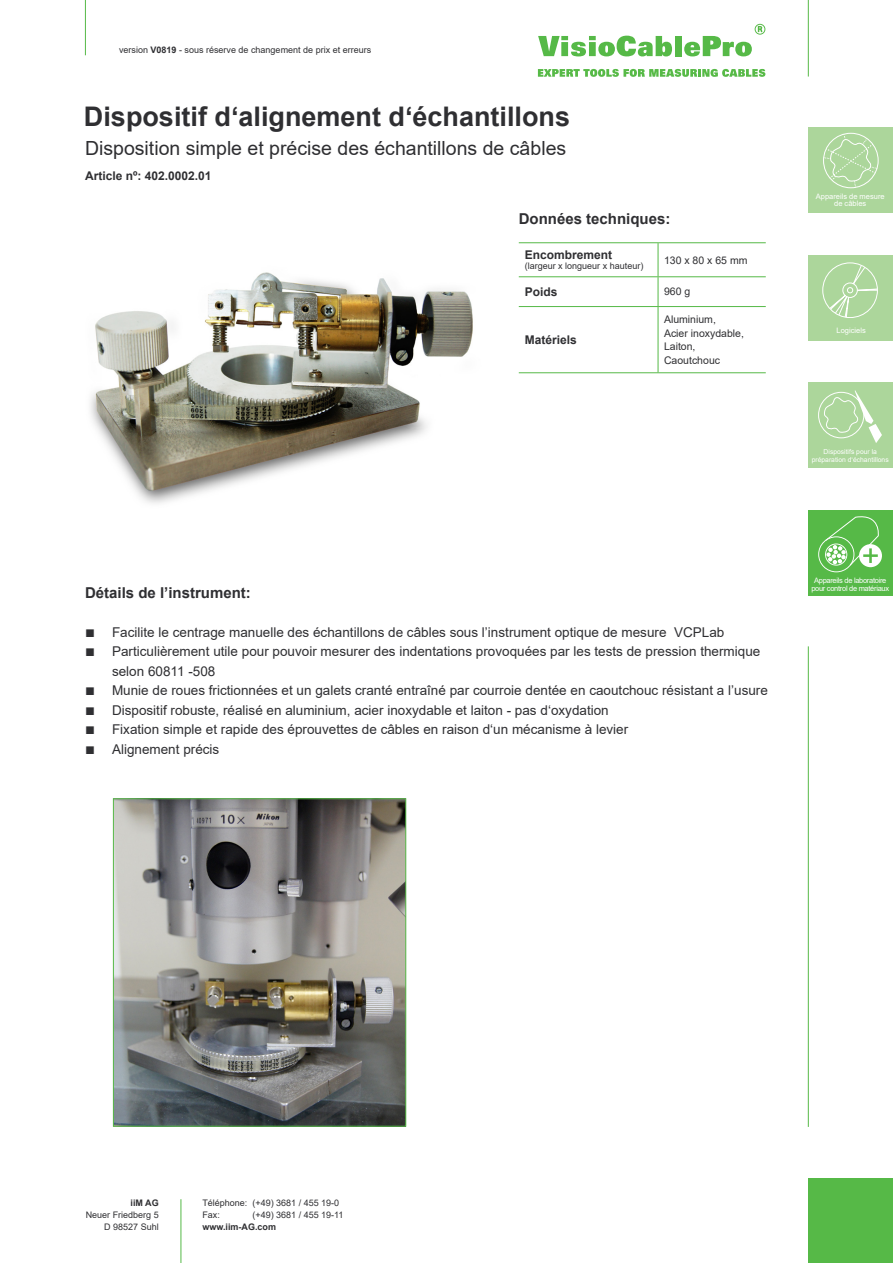
<style>
.page{position:relative;width:893px;height:1263px;background:#fff}
.page>*{position:absolute;margin:0;border:0;box-sizing:border-box;transform-origin:0 0}
.Produktüberschrift{font:700 27px "Arial";color:#2f2f32}
.t1{font:19.5px "Arial";color:#2f2f32}
.Überschrift_Stichpun{font:700 15px "Arial";color:#2f2f32}
.t2{font:13.5px/19.5px "Arial";color:#2f2f32}
.t3{font:700 12px "Arial";color:#2f2f32}
.t4{font:10.5px "Arial";color:#2f2f32}
.t5{font:9px/12px "Arial";color:#2f2f32;text-align:right}
.t6{font:700 9px "Arial";color:#2f2f32}
.t7{font:7.5px/7.5px "Arial";letter-spacing:-.04em;color:#fff;text-align:center}
.t8{font:7.5px/7.5px "Arial";color:#fff;text-align:center}
.t9{font:6.75px/7.5px "Arial";color:#fff;text-align:center}
.s1{font-weight:700}
.s2{font-size:16.5px}
</style>
<div class="page">
<hr style="left:85px;top:0;width:1px;height:55px;background:#56b947">
<hr style="left:808px;top:0;width:1px;height:77px;background:#56b947">
<svg style="left:538px;top:36px;width:134px;height:20px"></svg>
<div style="left:675px;top:36px;width:7px;height:20px;background:#56b947"></div>
<svg style="left:684px;top:24px;width:81px;height:32px"></svg>
<svg style="left:538px;top:69px;width:227px;height:8px"></svg>
<hr style="left:808px;top:646px;width:1px;height:481px;background:#56b947">
<div style="left:808px;top:1178px;width:85px;height:85px;background:#56b947"></div>
<hr style="left:181px;top:1199px;width:1px;height:64px;background:#56b947">
<div style="left:808px;top:128px;width:85px;height:85px;background:#acd69b"></div>
<div style="left:808px;top:255px;width:85px;height:85px;background:#acd69b"></div>
<div style="left:808px;top:383px;width:85px;height:85px;background:#acd69b"></div>
<div style="left:808px;top:510px;width:85px;height:85px;background:#56b947"></div>
<svg style="left:824px;top:134px;width:53px;height:54px"></svg>
<svg style="left:829px;top:264px;width:49px;height:54px"></svg>
<svg style="left:823px;top:390px;width:59px;height:53px"></svg>
<svg style="left:818px;top:516px;width:64px;height:56px"></svg>
<img style="left:90px;top:272px;width:383px;height:232px">
<hr style="left:519px;top:242px;width:139px;height:1px;background:#56b947">
<hr style="left:658px;top:242px;width:108px;height:1px;background:#56b947">
<hr style="left:658px;top:243px;width:1px;height:33px;background:#56b947">
<hr style="left:519px;top:276px;width:139px;height:1px;background:#56b947">
<hr style="left:658px;top:276px;width:108px;height:1px;background:#56b947">
<svg style="left:658px;top:277px;width:1px;height:29px"></svg>
<hr style="left:519px;top:306px;width:139px;height:1px;background:#56b947">
<hr style="left:658px;top:306px;width:108px;height:1px;background:#56b947">
<hr style="left:658px;top:307px;width:1px;height:65px;background:#56b947">
<hr style="left:519px;top:372px;width:139px;height:1px;background:#56b947">
<hr style="left:658px;top:372px;width:108px;height:1px;background:#56b947">
<img style="left:115px;top:800px;width:289px;height:324px">
<div style="left:113px;top:798px;width:293px;height:328px;border:1px solid #56b947"></div>
<p class="t5" style="left:119px;top:44px;width:254px">version <span class="s1">V0819</span> - sous réserve de changement de prix et erreurs</p>
<p class="Produktüberschrift" style="left:84px;top:97px;width:488px">Dispositif d‘alignement d‘échantillons</p>
<p class="t1" style="left:85px;top:134px;width:483px">Disposition simple et précise des échantillons de câbles</p>
<p class="t3" style="left:85px;top:167px;width:128px">Article nº: 402.0002.01</p>
<p class="Überschrift_Stichpun" style="left:519px;top:208px;width:153px">Données techniques:</p>
<p class="t3" style="left:525px;top:246px;width:89px">Encombrement</p>
<p class="t5" style="left:525px;top:260px;width:120px">(largeur x longueur x hauteur)</p>
<p class="t4" style="left:664px;top:253px;width:85px">130 x 80 x 65 mm</p>
<p class="t3" style="left:525px;top:283px;width:34px">Poids</p>
<p class="t4" style="left:664px;top:285px;width:28px">960 g</p>
<p class="t3" style="left:525px;top:331px;width:54px">Matériels</p>
<p class="t4" style="left:664px;top:312px;width:53px">Aluminium,</p>
<p class="t4" style="left:664px;top:326px;width:81px">Acier inoxydable,</p>
<p class="t4" style="left:664px;top:339px;width:33px">Laiton,</p>
<p class="t4" style="left:664px;top:353px;width:58px">Caoutchouc</p>
<p class="t8" style="left:816px;top:192px;width:70px">Appareils de mesure de câbles</p>
<p class="t8" style="left:837px;top:326px;width:31px">Logiciels</p>
<p class="t9" style="left:812px;top:448px;width:78px">Dispositifs pour la préparation d‘échantillons</p>
<p class="Überschrift_Stichpun" style="left:85px;top:582px;width:167px">Détails de l’instrument:</p>
<p class="t2" style="left:85px;top:622px;width:641px"><span class="s2">■</span> Facilite le centrage manuelle des échantillons de câbles sous l’instrument optique de mesure VCPLab</p>
<p class="t2" style="left:112px;top:642px;width:650px;text-indent:-27px"><span class="s2">■</span> Particulièrement utile pour pouvoir mesurer des indentations provoquées par les tests de pression thermique selon 60811 -508</p>
<p class="t2" style="left:85px;top:681px;width:684px"><span class="s2">■</span> Munie de roues frictionnées et un galets cranté entraîné par courroie dentée en caoutchouc résistant a l’usure</p>
<p class="t2" style="left:85px;top:700px;width:525px"><span class="s2">■</span> Dispositif robuste, réalisé en aluminium, acier inoxydable et laiton - pas d‘oxydation</p>
<p class="t2" style="left:85px;top:720px;width:545px"><span class="s2">■</span> Fixation simple et rapide des éprouvettes de câbles en raison d‘un mécanisme à levier</p>
<p class="t2" style="left:85px;top:739px;width:136px"><span class="s2">■</span> Alignement précis</p>
<p class="t7" style="left:811px;top:577px;width:79px">Appareils de laboratoire pour control de matériaux</p>
<p class="t6" style="left:131px;top:1197px;width:30px">iiM AG</p>
<p class="t5" style="left:86px;top:1209px;width:75px">Neuer Friedberg 5<br>D 98527 Suhl</p>
<p class="t5" style="left:202px;top:1197px;width:138px;text-align:left">Téléphone: (+49) 3681 / 455 19-0<br>Fax:</p>
<p class="t5" style="left:252px;top:1209px;width:93px">(+49) 3681 / 455 19-11</p>
<p class="t6" style="left:202px;top:1221px;width:75px">www.iim-AG.com</p>
</div>
